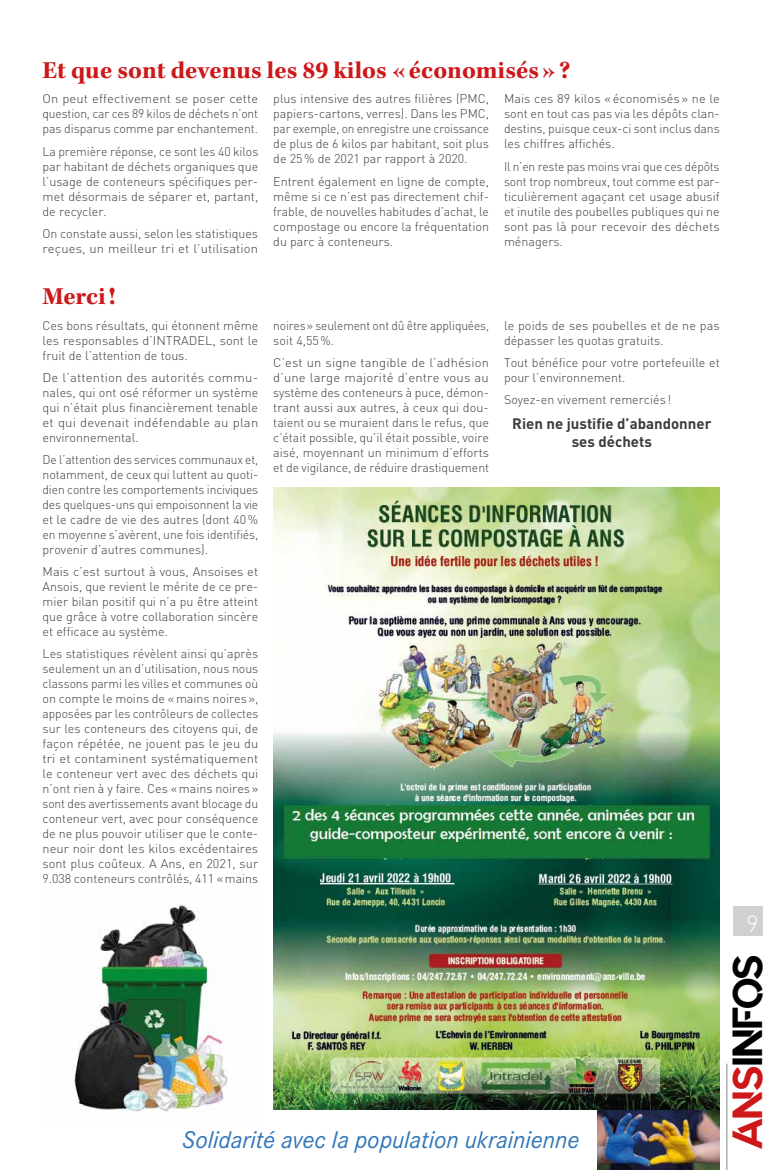
<style>
.page{position:relative;width:780px;height:1170px;background:#fff}
.page>*{position:absolute;margin:0;border:0;box-sizing:border-box;transform-origin:0 0}
.t1{font:41.88px "Quantify";color:#000}
.t2{font:700 25px "Kepler Std";color:#cd1719}
.t3{font:italic 25px "Corporate S";color:#2f75ba}
.t4{font:23.75px "Champagne&Limousines";color:#fff}
.t5{font:700 15px/18px "DIN";color:#3c3c3b;text-align:center}
.t6{font:300 12.5px/15px "DIN";color:#3c3c3b;text-align:justify}
.t7{font:300 12.5px/15px "DIN";color:#3c3c3b;text-align:justify;scale:.96 1}
.t8{font:300 12.5px/15px "DIN";color:#3c3c3b;text-align:justify;scale:1.04 1}
.t9{font:300 12.5px/15px "DIN";color:#3c3c3b;text-align:justify;scale:1.05 1}
.s1{color:#cd1719}
</style>
<div class="page">
<hr style="left:726px;top:1063px;width:1px;height:106px;background:#9d9d9c">
<div style="left:732px;top:905px;width:30px;height:30px;background:#d0d0d0"></div>
<img style="left:597px;top:1109px;width:122px;height:60px">
<img style="left:273px;top:488px;width:446px;height:621px">
<img style="left:74px;top:904px;width:155px;height:209px">
<h2 class="t2" style="left:43px;top:56px;width:529px">Et que sont devenus les 89 kilos «économisés»?</h2>
<p class="t8" style="left:43px;top:91px;width:209px">On peut effectivement se poser cette question, car ces 89 kilos de déchets n’ont pas disparus comme par enchantement.</p>
<p class="t6" style="left:43px;top:143px;width:217px">La première réponse, ce sont les 40 kilos par habitant de déchets organiques que l’usage de conteneurs spécifiques per&shy;met désormais de séparer et, partant, de recycler.</p>
<p class="t6" style="left:43px;top:225px;width:217px">On constate aussi, selon les statistiques reçues, un meilleur tri et l’utilisation</p>
<p class="t6" style="left:273px;top:91px;width:217px">plus intensive des autres filières (PMC, papiers-cartons, verres). Dans les PMC, par exemple, on enregistre une croissance de plus de 6 kilos par habitant, soit plus de 25% de 2021 par rapport à 2020.</p>
<p class="t6" style="left:273px;top:173px;width:217px">Entrent également en ligne de compte, même si ce n’est pas directement chif&shy;frable, de nouvelles habitudes d’achat, le compostage ou encore la fréquentation du parc à conteneurs.</p>
<p class="t6" style="left:504px;top:91px;width:217px">Mais ces 89 kilos « économisés » ne le sont en tout cas pas via les dépôts clan&shy;destins, puisque ceux-ci sont inclus dans les chiffres affichés.</p>
<p class="t7" style="left:504px;top:158px;width:226px">Il n’en reste pas moins vrai que ces dépôts sont trop nombreux, tout comme est par&shy;ticulièrement agaçant cet usage abusif et inutile des poubelles publiques qui ne sont pas là pour recevoir des déchets ménagers.</p>
<h2 class="t2" style="left:43px;top:282px;width:75px">Merci!</h2>
<p class="t6" style="left:43px;top:317px;width:217px">Ces bons résultats, qui étonnent même les responsables d’INTRADEL, sont le fruit de l’attention de tous.</p>
<p class="t9" style="left:43px;top:369px;width:207px">De l’attention des autorités commu&shy;nales, qui ont osé réformer un système qui n’était plus financièrement tenable et qui devenait indéfendable au plan environnemental.</p>
<p class="t7" style="left:43px;top:451px;width:226px">De l’attention des services communaux et, notamment, de ceux qui luttent au quoti&shy;dien contre les comportements inciviques des quelques-uns qui empoisonnent la vie et le cadre de vie des autres (dont 40% en moyenne s’avèrent, une fois identifiés, provenir d’autres communes).</p>
<p class="t6" style="left:43px;top:564px;width:217px">Mais c’est surtout à vous, Ansoises et Ansois, que revient le mérite de ce pre&shy;mier bilan positif qui n’a pu être atteint que grâce à votre collaboration sincère et efficace au système.</p>
<p class="t6" style="left:43px;top:646px;width:217px">Les statistiques révèlent ainsi qu’après seulement un an d’utilisation, nous nous classons parmi les villes et communes où on compte le moins de «mains noires», apposées par les contrôleurs de collectes sur les conteneurs des citoyens qui, de façon répétée, ne jouent pas le jeu du tri et contaminent systématiquement le conteneur vert avec des déchets qui n’ont rien à y faire. Ces «mains noires» sont des avertissements avant blocage du conteneur vert, avec pour conséquence de ne plus pouvoir utiliser que le conte&shy;neur noir dont les kilos excédentaires sont plus coûteux. A Ans, en 2021, sur 9.038 conteneurs contrôlés, 411 «mains</p>
<p class="t7" style="left:273px;top:317px;width:226px">noires» seulement ont dû être appliquées, soit 4,55%.</p>
<p class="t8" style="left:273px;top:354px;width:209px">C’est un signe tangible de l’adhésion d’une large majorité d’entre vous au système des conteneurs à puce, démon&shy;trant aussi aux autres, à ceux qui dou&shy;taient ou se muraient dans le refus, que c’était possible, qu’il était possible, voire aisé, moyennant un minimum d’efforts et de vigilance, de réduire drastiquement</p>
<p class="t6" style="left:504px;top:317px;width:217px">le poids de ses poubelles et de ne pas dépasser les quotas gratuits.</p>
<p class="t6" style="left:504px;top:354px;width:217px">Tout bénéfice pour votre portefeuille et pour l’environnement.</p>
<p class="t6" style="left:504px;top:391px;width:169px">Soyez-en vivement remerciés !</p>
<p class="t5" style="left:512px;top:414px;width:201px">Rien ne justifie d’abandonner ses déchets</p>
<h2 class="t3" style="left:182px;top:1125px;width:399px">Solidarité avec la population ukrainienne</h2>
<h3 class="t4" style="left:746px;top:911px;width:14px">9</h3>
<h1 class="t1" style="left:724px;top:1149px;width:197px;rotate:-90deg"><span class="s1">ANS</span>INFOS</h1>
</div>
